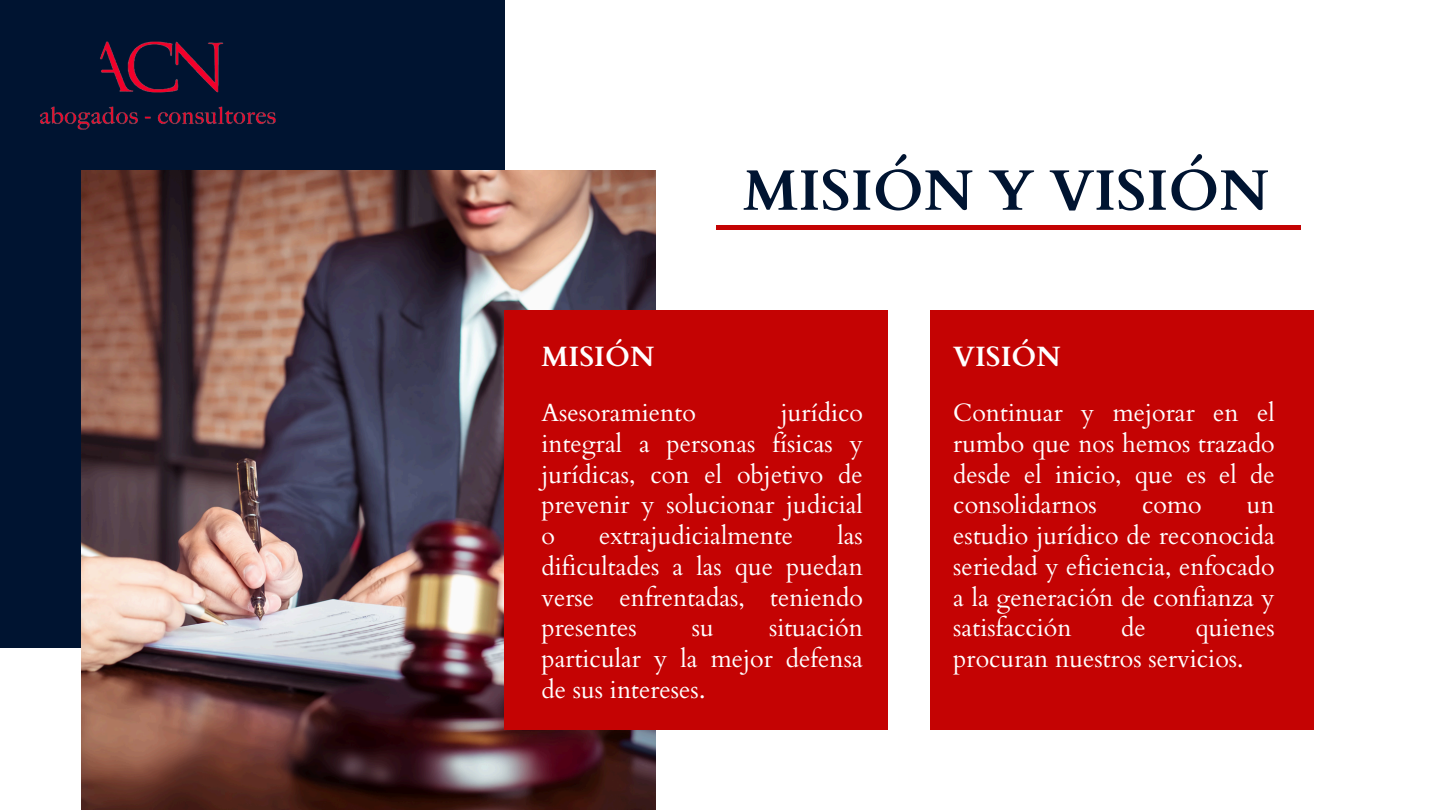
<style>
.page{position:relative;width:1440px;height:810px;background:#fff}
.page>*{position:absolute;margin:0;border:0;box-sizing:border-box;transform-origin:0 0}
.t1{font:700 57.2px "Cardo";color:#001431}
.t2{font:700 28px "Cardo";color:#fff}
.t3{font:25px/30.8px "Cardo";color:#fff;text-align:justify}
</style>
<div class="page">
<div style="left:0;top:0;width:505px;height:648px;background:#001431"></div>
<img style="left:81px;top:171px;width:575px;height:639px">
<div style="left:505px;top:310px;width:383px;height:419px;background:#c40303"></div>
<div style="left:931px;top:310px;width:383px;height:419px;background:#c40303"></div>
<img style="left:40px;top:41px;width:236px;height:89px">
<div style="left:716px;top:225px;width:585px;height:5px;background:#c40303"></div>
<p class="t1" style="left:743px;top:153px;width:527px">MISIÓN Y VISIÓN</p>
<p class="t2" style="left:541px;top:338px;width:114px">MISIÓN</p>
<h1 class="t2" style="left:953px;top:338px;width:109px">VISIÓN</h1>
<p class="t3" style="left:541px;top:398px;width:156px">Asesoramiento</p>
<p class="t3" style="left:541px;top:398px;width:323px;text-indent:239px">jurídico integral a personas físicas y jurídicas, con el objetivo de prevenir y solucionar judicial o</p>
<p class="t3" style="left:953px;top:398px;width:323px">Continuar y mejorar en el rumbo que nos hemos trazado desde el inicio, que es el de consolidarnos</p>
<p class="t3" style="left:953px;top:490px;width:323px;text-indent:294px">un estudio jurídico de reconocida seriedad y eficiencia, enfocado a la generación de confianza y satisfacción</p>
<p class="t3" style="left:1142px;top:490px;width:61px">como</p>
<p class="t3" style="left:541px;top:521px;width:323px;text-indent:296px">las dificultades a las que puedan verse enfrentadas, teniendo presentes</p>
<p class="t3" style="left:599px;top:521px;width:196px">extrajudicialmente</p>
<p class="t3" style="left:1121px;top:613px;width:26px">de</p>
<p class="t3" style="left:541px;top:613px;width:323px;text-indent:228px">situación particular y la mejor defensa de sus intereses.</p>
<p class="t3" style="left:953px;top:613px;width:323px;text-indent:242px">quienes procuran nuestros servicios.</p>
<p class="t3" style="left:692px;top:613px;width:24px">su</p>
</div>
